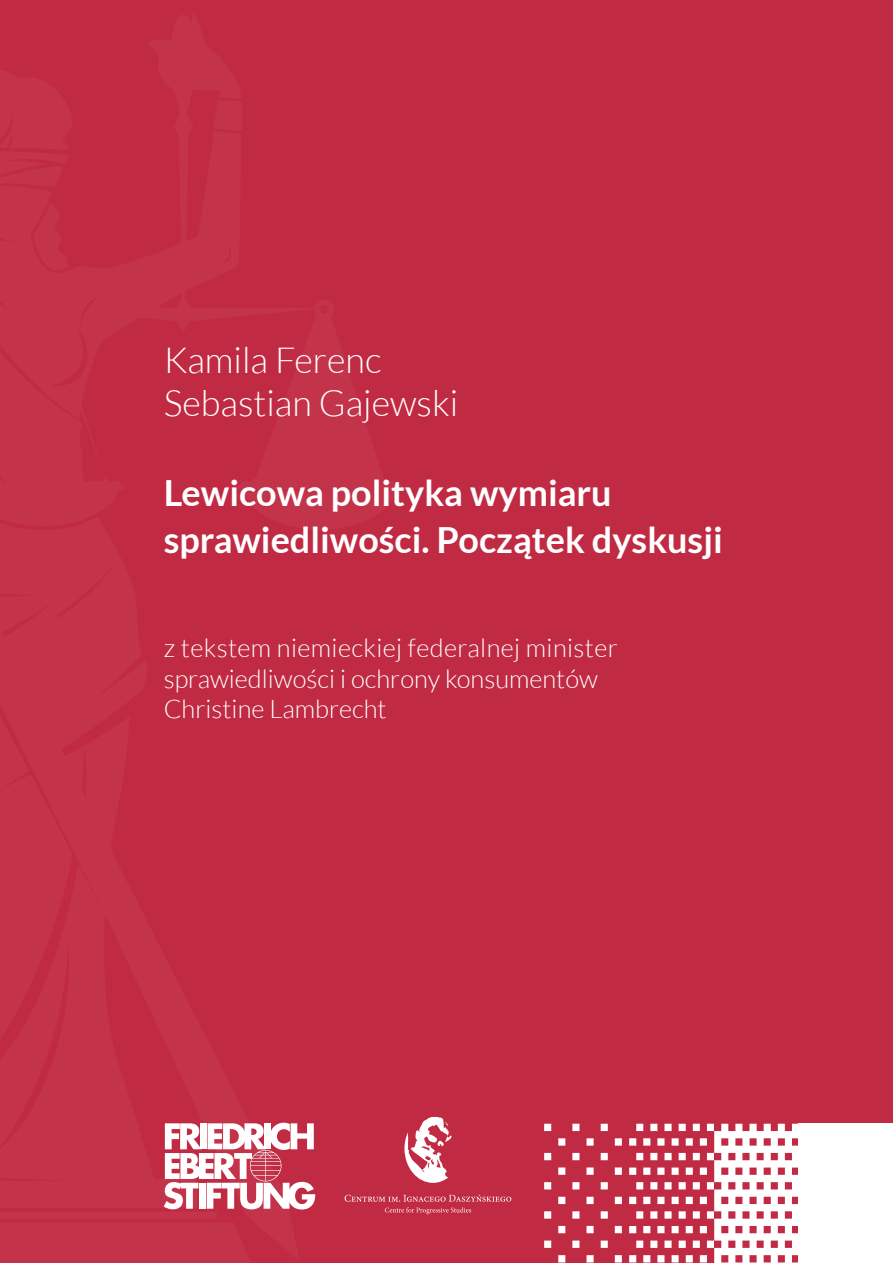
<style>
.page{position:relative;width:893px;height:1263px;background:#c12a43}
.page>*{position:absolute;margin:0;border:0;box-sizing:border-box;transform-origin:0 0}
.t1{font:700 36px/46.8px "Lato";color:#fff}
.t2{font:300 36px/43.2px "Lato";color:#fff}
.t3{font:300 25.5px/30.6px "Lato";color:#fff}
</style>
<div class="page">
<svg style="left:404px;top:1117px;width:48px;height:66px"></svg>
<svg style="left:403px;top:1194px;width:108px;height:20px;background:#c74258"></svg>
<svg style="left:544px;top:1124px;width:78px;height:138px;background:#c9485d"></svg>
<svg style="left:629px;top:1124px;width:170px;height:139px"></svg>
<div style="left:799px;top:1124px;width:94px;height:139px;background:#fff"></div>
<svg style="left:0;top:11px;width:403px;height:1252px;background:#c23048"></svg>
<h1 class="t2" style="left:164px;top:337px;width:296px">Kamila Ferenc<br>Sebastian Gajewski</h1>
<h1 class="t1" style="left:164px;top:469px;width:561px">Lewicowa polityka wymiaru sprawiedliwości. Początek dyskusji</h1>
<p class="t3" style="left:164px;top:632px;width:456px">z tekstem niemieckiej federalnej minister sprawiedliwości i ochrony konsumentów<br>Christine Lambrecht</p>
</div>
